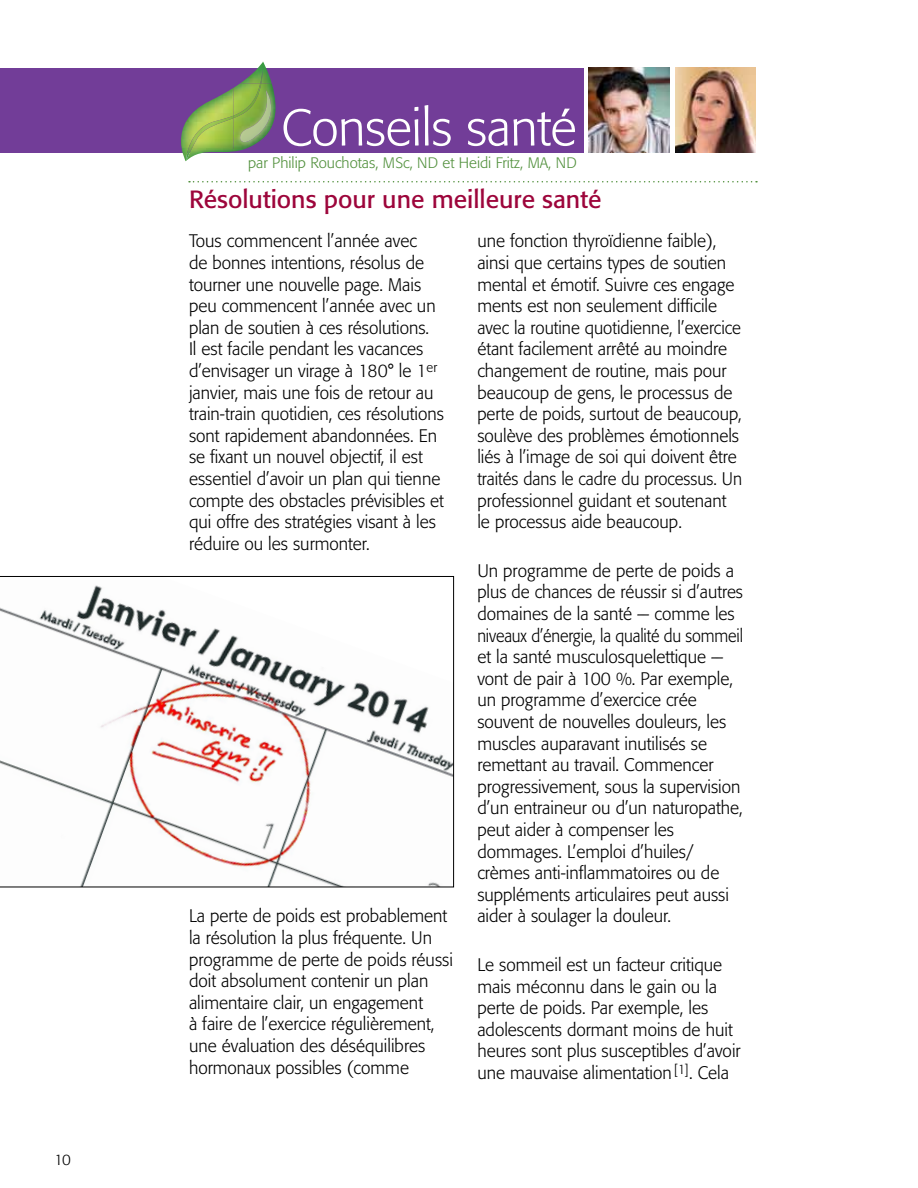
<style>
.page{position:relative;width:918px;height:1188px;background:#fff}
.page>*{position:absolute;margin:0;border:0;box-sizing:border-box;transform-origin:0 0}
.t1{font:300 51px "Formata";letter-spacing:-.01em;color:#fff}
.t2{font:24.75px "Formata";color:#9d053b}
.t3{font:300 18px/21.6px "Formata";color:#000;scale:.96 1}
.t4{font:300 15px "Formata";color:#51903c}
.t5{font:300 15px "Formata";color:#000}
</style>
<div class="page">
<svg style="left:189px;top:181px;width:568px;height:1px"></svg>
<svg style="left:0;top:576px;width:454px;height:311px"></svg>
<div style="left:0;top:68px;width:583px;height:85px;background:#723d98"></div>
<img style="left:588px;top:68px;width:81px;height:85px">
<img style="left:675px;top:68px;width:81px;height:85px">
<img style="left:181px;top:62px;width:91px;height:99px">
<img style="left:263px;top:83px;width:13px;height:66px">
<img style="left:263px;top:90px;width:10px;height:52px">
<img style="left:186px;top:70px;width:77px;height:91px">
<img style="left:233px;top:83px;width:28px;height:35px">
<p class="t5" style="left:54px;top:1151px;width:18px">10</p>
<h1 class="t1" style="left:281px;top:98px;width:297px">Conseils santé</h1>
<p class="t4" style="left:248px;top:154px;width:330px">par Philip Rouchotas, MSc, ND et Heidi Fritz, MA, ND</p>
<h2 class="t2" style="left:189px;top:184px;width:414px">Résolutions pour une meilleure santé</h2>
<p class="t3" style="left:189px;top:230px;width:267px">Tous commencent l’année avec<br>de bonnes intentions, résolus de tourner une nouvelle page. Mais peu commencent l’année avec un plan de soutien à ces résolutions.<br>Il est facile pendant les vacances d’envisager un virage à 180° le 1<sup>er </sup>janvier, mais une fois de retour au train-train quotidien, ces résolutions sont rapidement abandonnées. En se fixant un nouvel objectif, il est essentiel d’avoir un plan qui tienne compte des obstacles prévisibles et qui offre des stratégies visant à les réduire ou les surmonter.</p>
<p class="t3" style="left:477px;top:230px;width:277px">une fonction thyroïdienne faible), ainsi que certains types de soutien mental et émotif. Suivre ces engage ments est non seulement difficile avec la routine quotidienne, l’exercice étant facilement arrêté au moindre changement de routine, mais pour beaucoup de gens, le processus de perte de poids, surtout de beaucoup, soulève des problèmes émotionnels liés à l’image de soi qui doivent être traités dans le cadre du processus. Un professionnel guidant et soutenant le processus aide beaucoup.</p>
<p class="t3" style="left:477px;top:560px;width:278px">Un programme de perte de poids a plus de chances de réussir si d’autres domaines de la santé — comme les niveaux d’énergie, la qualité du sommeil et la santé musculosquelettique — vont de pair à 100 %. Par exemple, un programme d’exercice crée souvent de nouvelles douleurs, les muscles auparavant inutilisés se remettant au travail. Commencer progressivement, sous la supervision d’un entraineur ou d’un naturopathe, peut aider à compenser les dommages. L’emploi d’huiles/ crèmes anti-inflammatoires ou de suppléments articulaires peut aussi aider à soulager la douleur.</p>
<p class="t3" style="left:477px;top:954px;width:276px">Le sommeil est un facteur critique mais méconnu dans le gain ou la perte de poids. Par exemple, les adolescents dormant moins de huit heures sont plus susceptibles d’avoir une mauvaise alimentation <sup>[1]</sup>. Cela</p>
<p class="t3" style="left:189px;top:905px;width:277px">La perte de poids est probablement la résolution la plus fréquente. Un programme de perte de poids réussi doit absolument contenir un plan alimentaire clair, un engagement<br>à faire de l’exercice régulièrement, une évaluation des déséquilibres hormonaux possibles (comme</p>
</div>
